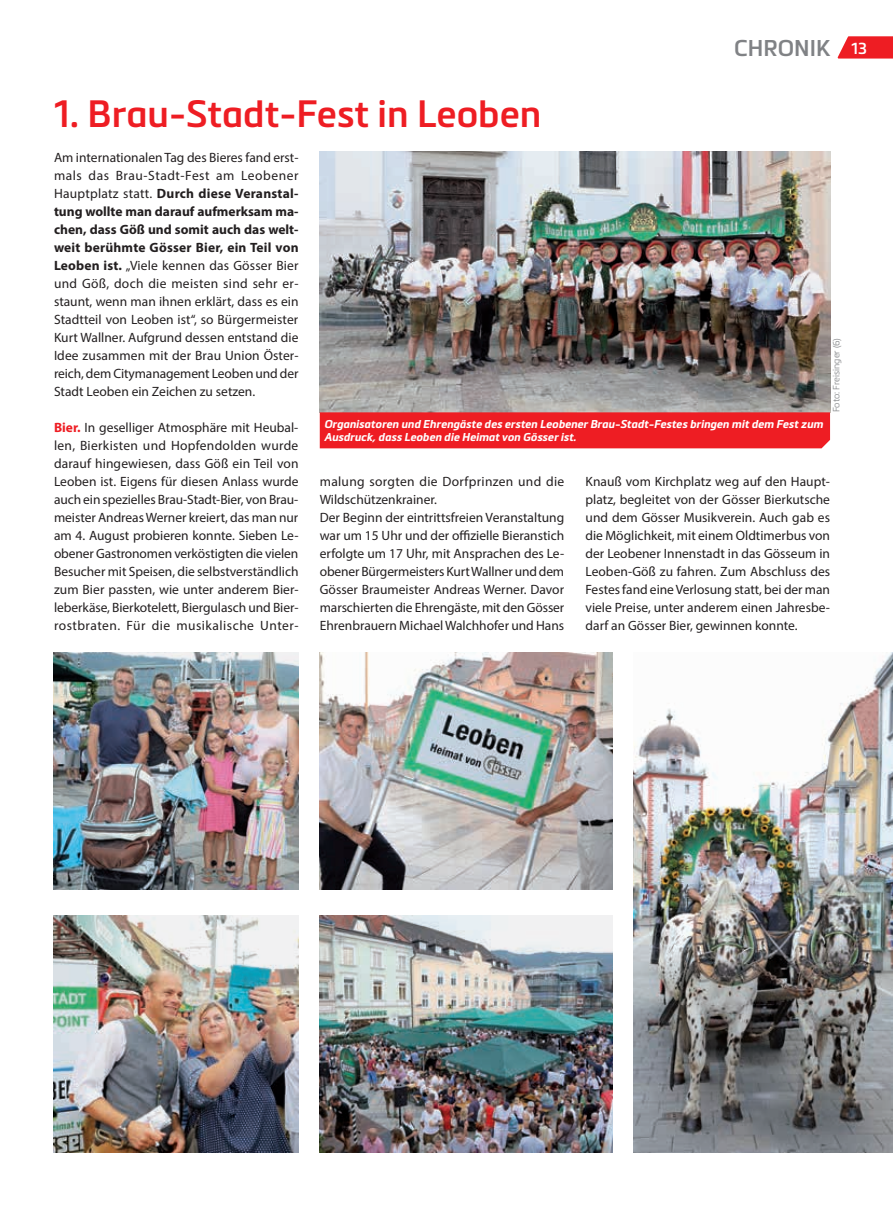
<style>
.page{position:relative;width:893px;height:1212px;background:#fff}
.page>*{position:absolute;margin:0;border:0;box-sizing:border-box;transform-origin:0 0}
.t1{font:600 37.5px "Metronic Pro";color:#ee1d23}
.t2{font:600 22.5px "Metronic Pro";color:#808285}
.t3{font:13.5px/18px "Myriad Pro";color:#231f20;text-align:justify}
.t4{font:italic 700 11.25px/12.8px "Metronic Pro";color:#fff}
.t5{font:300 9px "Metronic Pro";color:#808285}
.s1{font-size:15.75px;color:#fff}
.s2{font-weight:700}
.s3{font-weight:700;color:#ee1d23}
</style>
<div class="page">
<svg style="left:838px;top:36px;width:55px;height:23px"></svg>
<img style="left:320px;top:152px;width:510px;height:260px">
<div style="left:320px;top:412px;width:510px;height:36px;background:#ee1d23"></div>
<img style="left:320px;top:653px;width:292px;height:237px">
<img style="left:54px;top:915px;width:244px;height:237px">
<img style="left:54px;top:653px;width:244px;height:237px">
<img style="left:320px;top:915px;width:292px;height:237px">
<img style="left:634px;top:653px;width:259px;height:499px">
<h1 class="t1" style="left:54px;top:91px;width:489px">1. Brau-Stadt-Fest in Leoben</h1>
<h2 class="t2" style="left:734px;top:34px;width:134px">CHRONIK <span class="s1">13</span></h2>
<p class="t3" style="left:54px;top:148px;width:246px">Am internationalen Tag des Bieres fand erst&shy;mals das Brau-Stadt-Fest am Leobener Hauptplatz statt. <span class="s2">Durch diese Veranstal&shy;tung wollte man darauf aufmerksam ma&shy;chen, dass Göß und somit auch das welt&shy;weit berühmte Gösser Bier, ein Teil von Leoben ist.</span> „Viele kennen das Gösser Bier und Göß, doch die meisten sind sehr er&shy;staunt, wenn man ihnen erklärt, dass es ein Stadtteil von Leoben ist“, so Bürgermeister Kurt Wallner. Aufgrund dessen entstand die Idee zusammen mit der Brau Union Öster&shy;reich, dem Citymanagement Leoben und der Stadt Leoben ein Zeichen zu setzen.</p>
<p class="t3" style="left:54px;top:418px;width:246px"><span class="s3">Bier.</span> In geselliger Atmosphäre mit Heubal&shy;len, Bierkisten und Hopfendolden wurde darauf hingewiesen, dass Göß ein Teil von Leoben ist. Eigens für diesen Anlass wurde auch ein spezielles Brau-Stadt-Bier, von Brau&shy;meister Andreas Werner kreiert, das man nur am 4. August probieren konnte. Sieben Le&shy;obener Gastronomen verköstigten die vielen Besucher mit Speisen, die selbstverständlich zum Bier passten, wie unter anderem Bier&shy;leberkäse, Bierkotelett, Biergulasch und Bier&shy;rostbraten. Für die musikalische Unter-</p>
<p class="t4" style="left:324px;top:418px;width:500px">Organisatoren und Ehrengäste des ersten Leobener Brau-Stadt-Festes bringen mit dem Fest zum<br>Ausdruck, dass Leoben die Heimat von Gösser ist.</p>
<p class="t5" style="left:830px;top:412px;width:76px;rotate:-90deg">Foto: Freisinger (6)</p>
<p class="t3" style="left:320px;top:472px;width:246px;text-align:left">malung sorgten die Dorfprinzen und die Wildschützenkrainer.<br>Der Beginn der eintrittsfreien Veranstaltung war um 15 Uhr und der offizielle Bieranstich erfolgte um 17 Uhr, mit Ansprachen des Le&shy;obener Bürgermeisters Kurt Wallner und dem Gösser Braumeister Andreas Werner. Davor marschierten die Ehrengäste, mit den Gösser Ehrenbrauern Michael Walchhofer und Hans</p>
<p class="t3" style="left:585px;top:472px;width:246px">Knauß vom Kirchplatz weg auf den Haupt&shy;platz, begleitet von der Gösser Bierkutsche und dem Gösser Musikverein. Auch gab es die Möglichkeit, mit einem Oldtimerbus von der Leobener Innenstadt in das Gösseum in Leoben-Göß zu fahren. Zum Abschluss des Festes fand eine Verlosung statt, bei der man viele Preise, unter anderem einen Jahresbe&shy;darf an Gösser Bier, gewinnen konnte.</p>
</div>
